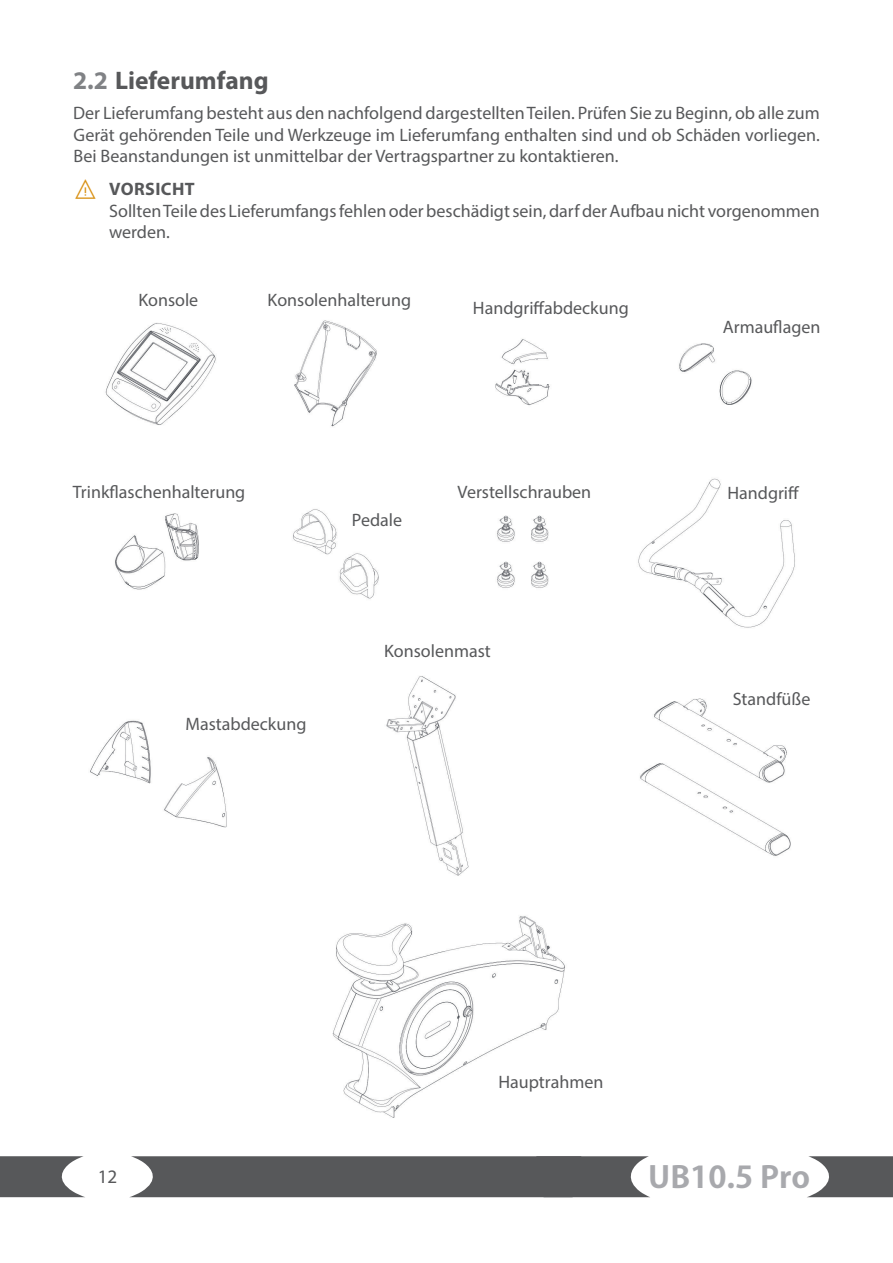
<style>
.page{position:relative;width:893px;height:1263px;background:#fff}
.page>*{position:absolute;margin:0;border:0;box-sizing:border-box;transform-origin:0 0}
.t1{font:29.7px "Koz Go Pro Bold 90 msp RKSJ H";color:#a8a9ad;scale:1.07 1}
.t2{font:700 25.5px "Myriad Pro";color:#57585a}
.t3{font:19.05px "Myriad Pro";color:#57585a}
.Text_Hinweise{font:18px/21.1px "Myriad Pro";color:#57585a;text-align:justify}
.t4{font:700 18px "Myriad Pro";letter-spacing:.02em;color:#57585a}
.s1{color:#808285}
.s2{color:#d89013}
</style>
<div class="page">
<img style="left:90px;top:320px;width:705px;height:798px">
<svg style="left:0;top:1156px;width:85px;height:41px"></svg>
<svg style="left:130px;top:1156px;width:520px;height:41px;background:#616264"></svg>
<svg style="left:807px;top:1156px;width:86px;height:41px"></svg>
<p class="t2" style="left:73px;top:64px;width:197px"><span class="s1">2.2</span> Lieferumfang</p>
<p class="Text_Hinweise" style="left:73px;top:103px;width:748px">Der Lieferumfang besteht aus den nachfolgend dargestellten Teilen. Prüfen Sie zu Beginn, ob alle zum Gerät gehörenden Teile und Werkzeuge im Lieferumfang enthalten sind und ob Schäden vorliegen.<br>Bei Beanstandungen ist unmittelbar der Vertragspartner zu kontaktieren.</p>
<p class="t4" style="left:73px;top:177px;width:123px"><span class="s2">⚠</span> VORSICHT</p>
<p class="Text_Hinweise" style="left:109px;top:200px;width:712px;line-height:21.6px">Sollten Teile des Lieferumfangs fehlen oder beschädigt sein, darf der Aufbau nicht vorgenommen werden.</p>
<p class="Text_Hinweise" style="left:138px;top:289px;width:61px">Konsole</p>
<p class="Text_Hinweise" style="left:268px;top:289px;width:145px">Konsolenhalterung</p>
<p class="Text_Hinweise" style="left:473px;top:297px;width:157px">Handgriffabdeckung</p>
<p class="Text_Hinweise" style="left:723px;top:316px;width:99px">Armauflagen</p>
<p class="Text_Hinweise" style="left:73px;top:481px;width:174px">Trinkflaschenhalterung</p>
<p class="Text_Hinweise" style="left:352px;top:509px;width:52px">Pedale</p>
<p class="Text_Hinweise" style="left:458px;top:481px;width:135px">Verstellschrauben</p>
<p class="Text_Hinweise" style="left:727px;top:482px;width:73px">Handgriff</p>
<p class="Text_Hinweise" style="left:185px;top:713px;width:122px">Mastabdeckung</p>
<p class="Text_Hinweise" style="left:384px;top:640px;width:108px">Konsolenmast</p>
<p class="Text_Hinweise" style="left:733px;top:688px;width:79px">Standfüße</p>
<p class="Text_Hinweise" style="left:498px;top:1071px;width:107px">Hauptrahmen</p>
<p class="t3" style="left:98px;top:1165px;width:21px">12</p>
<h1 class="t1" style="left:648px;top:1158px;width:153px">UB10.5 Pro</h1>
</div>
